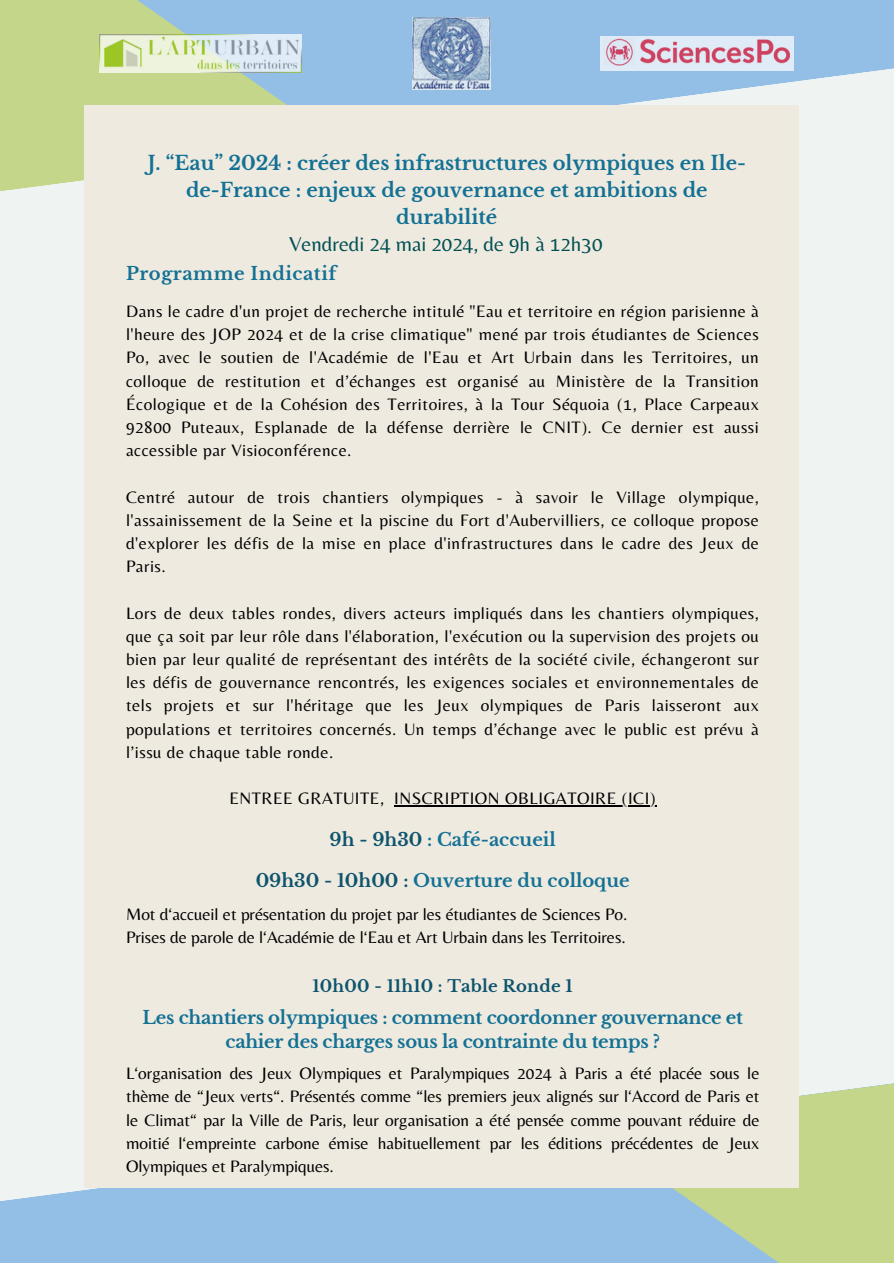
<style>
.page{position:relative;width:894px;height:1264px;background:#fff}
.page>*{position:absolute;margin:0;border:0;box-sizing:border-box;transform-origin:0 0}
.t1{font:21px "Belleza";color:#004f52}
.t2{font:700 19.5px/27px "Libre Baskerville";color:#137194;text-align:center}
.t3{font:700 18px/24.2px "Libre Baskerville";letter-spacing:-.015em;color:#137194;text-align:center}
.t4{font:700 18px "Libre Baskerville";letter-spacing:.03em;color:#137194}
.t5{font:17.25px/23.2px "Belleza";letter-spacing:.03em;color:#000;text-align:justify}
.t6{font:17.25px "Belleza";color:#000}
.t7{font:700 16.5px "Libre Baskerville";letter-spacing:.01em;color:#0e546d}
.s1{color:#0e546d}
</style>
<div class="page">
<div style="left:0;top:0;width:892px;height:1262px;background:#eff4f3"></div>
<svg style="left:0;top:1056px;width:581px;height:207px;fill:#93bee6"></svg>
<svg style="left:345px;top:0;width:548px;height:216px;fill:#93bee6"></svg>
<svg style="left:581px;top:1037px;width:312px;height:226px;fill:#c3d689"></svg>
<svg style="left:0;top:0;width:345px;height:242px;fill:#c3d689"></svg>
<div style="left:85px;top:105px;width:715px;height:1083px;background:#efeae0"></div>
<img style="left:412px;top:18px;width:78px;height:72px">
<hr style="left:394px;top:805px;width:255px;height:1px;background:#000">
<img style="left:100px;top:35px;width:201px;height:38px">
<img style="left:600px;top:37px;width:193px;height:33px">
<h4 class="t2" style="left:148px;top:149px;width:599px">J. “Eau” 2024 : créer des infrastructures olympiques en Ile&shy;de-France : enjeux de gouvernance et ambitions de durabilité</h4>
<p class="t1" style="left:289px;top:231px;width:315px">Vendredi 24 mai 2024, de 9h à 12h30</p>
<p class="t4" style="left:126px;top:262px;width:212px">Programme Indicatif</p>
<p class="t5" style="left:126px;top:299px;width:634px">Dans le cadre d'un projet de recherche intitulé "Eau et territoire en région parisienne à l'heure des JOP 2024 et de la crise climatique" mené par trois étudiantes de Sciences Po, avec le soutien de l'Académie de l'Eau et Art Urbain dans les Territoires, un colloque de restitution et d’échanges est organisé au Ministère de la Transition Écologique et de la Cohésion des Territoires, à la Tour Séquoia (1, Place Carpeaux 92800 Puteaux, Esplanade de la défense derrière le CNIT). Ce dernier est aussi accessible par Visioconférence.</p>
<p class="t5" style="left:126px;top:485px;width:634px">Centré autour de trois chantiers olympiques - à savoir le Village olympique, l'assainissement de la Seine et la piscine du Fort d'Aubervilliers, ce colloque propose d'explorer les défis de la mise en place d'infrastructures dans le cadre des Jeux de Paris.</p>
<p class="t5" style="left:126px;top:601px;width:634px">Lors de deux tables rondes, divers acteurs impliqués dans les chantiers olympiques, que ça soit par leur rôle dans l'élaboration, l'exécution ou la supervision des projets ou bien par leur qualité de représentant des intérêts de la société civile, échangeront sur les défis de gouvernance rencontrés, les exigences sociales et environnementales de tels projets et sur l'héritage que les Jeux olympiques de Paris laisseront aux populations et territoires concernés. Un temps d’échange avec le public est prévu à l’issu de chaque table ronde.</p>
<h1 class="t5" style="left:229px;top:786px;width:156px">ENTREE GRATUITE,</h1>
<h2 class="t5" style="left:394px;top:786px;width:263px">INSCRIPTION OBLIGATOIRE (ICI)</h2>
<h4 class="t3" style="left:329px;top:828px;width:227px"><span class="s1">9h - 9h30</span> : Café-accueil</h4>
<p class="t3" style="left:256px;top:868px;width:375px"><span class="s1">09h30 - 10h00 :</span> Ouverture du colloque</p>
<p class="t6" style="left:126px;top:904px;width:502px">Mot d‘accueil et présentation du projet par les étudiantes de Sciences Po.</p>
<p class="t6" style="left:126px;top:927px;width:501px">Prises de parole de l‘Académie de l‘Eau et Art Urbain dans les Territoires.</p>
<p class="t7" style="left:312px;top:975px;width:261px">10h00 - 11h10 : Table Ronde 1</p>
<h3 class="t3" style="left:143px;top:1005px;width:601px">Les chantiers olympiques : comment coordonner gouvernance et cahier des charges sous la contrainte du temps ?</h3>
<h4 class="t5" style="left:126px;top:1061px;width:634px">L‘organisation des Jeux Olympiques et Paralympiques 2024 à Paris a été placée sous le thème de “Jeux verts“. Présentés comme “les premiers jeux alignés sur l‘Accord de Paris et le Climat“ par la Ville de Paris, leur organisation a été pensée comme pouvant réduire de moitié l‘empreinte carbone émise habituellement par les éditions précédentes de Jeux Olympiques et Paralympiques.</h4>
</div>
